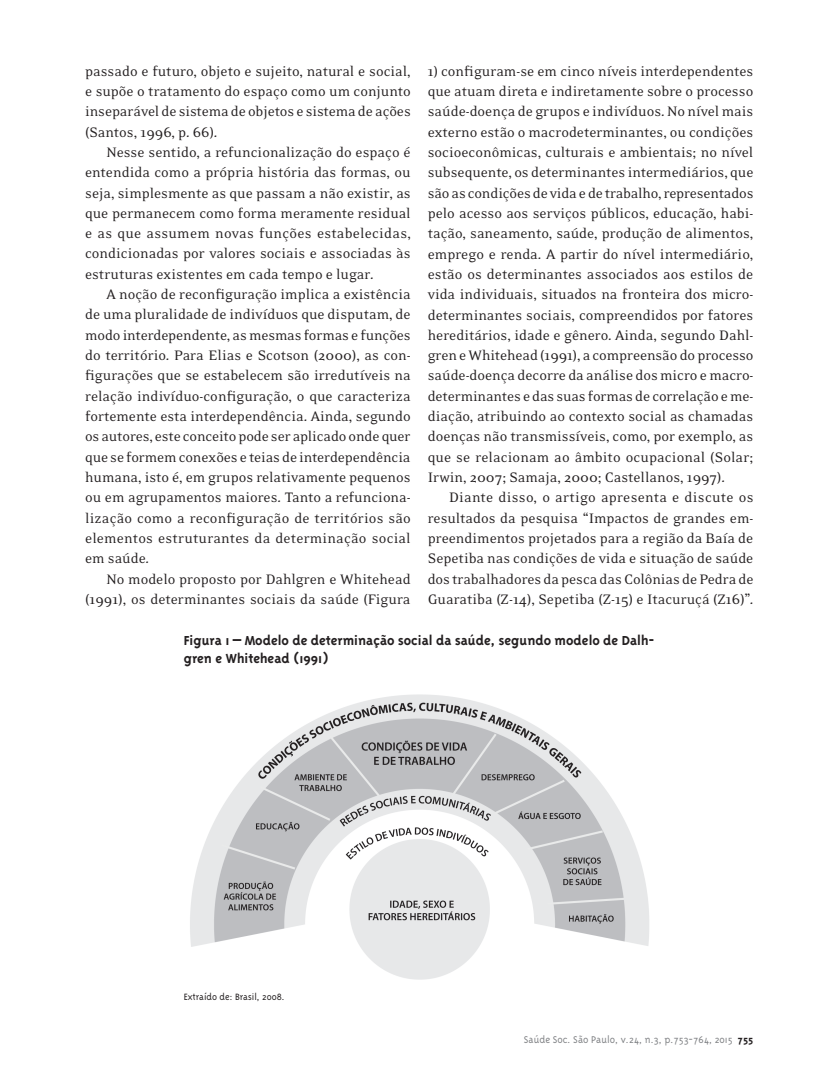
<style>
.page{position:relative;width:830px;height:1085px;background:#fff}
.page>*{position:absolute;margin:0;border:0;box-sizing:border-box;transform-origin:0 0}
.t1{font:15.75px/20.2px "Eidetic Neo";color:#231f20;text-align:justify}
.t2{font:700 15px/18px "Triplex";color:#231f20}
.t3{font:300 11.25px "Triplex";color:#808285}
.t4{font:300 10.5px "Triplex";color:#231f20}
.s1{font-weight:700;color:#231f20}
</style>
<div class="page">
<img style="left:190px;top:694px;width:459px;height:286px">
<p class="t1" style="left:85px;top:61px;width:327px">passado e futuro, objeto e sujeito, natural e social, e supõe o tratamento do espaço como um conjunto inseparável de sistema de objetos e sistema de ações (Santos, 1996, p. 66).</p>
<p class="t1" style="left:85px;top:142px;width:327px;text-indent:21px">Nesse sentido, a refuncionalização do espaço é entendida como a própria história das formas, ou seja, simplesmente as que passam a não existir, as que permanecem como forma meramente residual e as que assumem novas funções estabelecidas, condicionadas por valores sociais e associadas às estruturas existentes em cada tempo e lugar.</p>
<p class="t1" style="left:85px;top:284px;width:327px;text-indent:21px">A noção de reconfiguração implica a existência de uma pluralidade de indivíduos que disputam, de modo interdependente, as mesmas formas e funções do território. Para Elias e Scotson (2000), as con&shy;figurações que se estabelecem são irredutíveis na relação indivíduo-configuração, o que caracteriza fortemente esta interdependência. Ainda, segundo os autores, este conceito pode ser aplicado onde quer que se formem conexões e teias de interdependência humana, isto é, em grupos relativamente pequenos ou em agrupamentos maiores. Tanto a refunciona&shy;lização como a reconfiguração de territórios são elementos estruturantes da determinação social em saúde.</p>
<p class="t1" style="left:85px;top:569px;width:327px;text-align:right">No modelo proposto por Dahlgren e Whitehead (1991), os determinantes sociais da saúde (Figura</p>
<p class="t1" style="left:427px;top:61px;width:327px">1) configuram-se em cinco níveis interdependentes que atuam direta e indiretamente sobre o processo saúde-doença de grupos e indivíduos. No nível mais externo estão o macrodeterminantes, ou condições socioeconômicas, culturais e ambientais; no nível subsequente, os determinantes intermediários, que são as condições de vida e de trabalho, representados pelo acesso aos serviços públicos, educação, habi&shy;tação, saneamento, saúde, produção de alimentos, emprego e renda. A partir do nível intermediário, estão os determinantes associados aos estilos de vida individuais, situados na fronteira dos micro&shy;determinantes sociais, compreendidos por fatores hereditários, idade e gênero. Ainda, segundo Dahl&shy;gren e Whitehead (1991), a compreensão do processo saúde-doença decorre da análise dos micro e macro&shy;determinantes e das suas formas de correlação e me&shy;diação, atribuindo ao contexto social as chamadas doenças não transmissíveis, como, por exemplo, as que se relacionam ao âmbito ocupacional (Solar; Irwin, 2007; Samaja, 2000; Castellanos, 1997).</p>
<p class="t1" style="left:427px;top:488px;width:327px;text-indent:21px">Diante disso, o artigo apresenta e discute os resultados da pesquisa “Impactos de grandes em&shy;preendimentos projetados para a região da Baía de Sepetiba nas condições de vida e situação de saúde dos trabalhadores da pesca das Colônias de Pedra de Guaratiba (Z-14), Sepetiba (Z-15) e Itacuruçá (Z16)”.</p>
<p class="t2" style="left:183px;top:631px;width:472px">Figura 1 – Modelo de determinação social da saúde, segundo modelo de Dalh&shy;gren e Whitehead (1991)</p>
<p class="t4" style="left:183px;top:990px;width:103px">Extraído de: Brasil, 2008.</p>
<p class="t3" style="left:523px;top:1032px;width:231px">Saúde Soc. São Paulo, v.24, n.3, p.753-764, 2015 <span class="s1">755</span></p>
</div>
